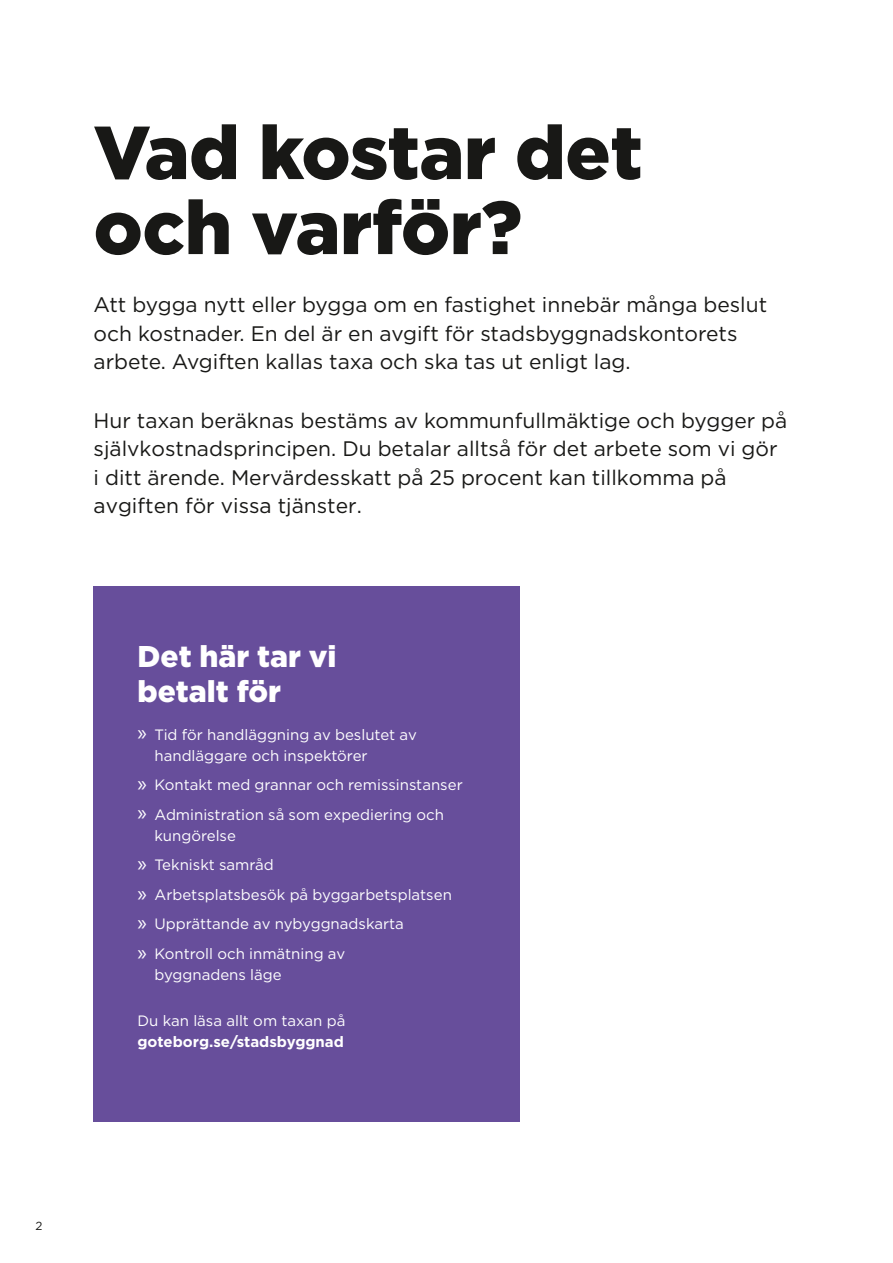
<style>
.page{position:relative;width:893px;height:1263px;background:#fff}
.page>*{position:absolute;margin:0;border:0;box-sizing:border-box;transform-origin:0 0}
.Rubrik_1{font:900 75px/75px "Gotham";letter-spacing:-.005em;color:#181816}
.Underrubrik_spaltrub{font:900 30px/34.5px "Gotham";color:#fff}
.Ingress{font:21px/28.5px "Gotham";color:#181816}
.t1{font:15px/21px "Gotham";color:#fff}
.Brödtext_Bold_marker{font:700 15px/21px "Gotham";color:#fff}
.t2{font:11.7px "Gotham";color:#181816}
.s1{font-family:"Myriad Pro";font-size:22.5px}
.s2{font-weight:400}
</style>
<div class="page">
<div style="left:94px;top:586px;width:426px;height:535px;background:#674e9b"></div>
<h1 class="Rubrik_1" style="left:94px;top:114px;width:551px">Vad kostar det och varför?</h1>
<p class="Ingress" style="left:94px;top:290px;width:675px">Att bygga nytt eller bygga om en fastighet innebär många beslut och kostnader. En del är en avgift för stadsbyggnadskontorets arbete. Avgiften kallas taxa och ska tas ut enligt lag.</p>
<p class="Ingress" style="left:94px;top:405px;width:695px">Hur taxan beräknas bestäms av kommunfullmäktige och bygger på självkostnadsprincipen. Du betalar alltså för det arbete som vi gör i ditt ärende. Mervärdesskatt på 25 procent kan tillkomma på avgiften för vissa tjänster.</p>
<h3 class="Underrubrik_spaltrub" style="left:138px;top:639px;width:201px">Det här tar vi betalt för</h3>
<p class="t1" style="left:155px;top:723px;width:264px;text-indent:-17px"><span class="s1">»</span> Tid för handläggning av beslutet av handläggare och inspektörer</p>
<p class="t1" style="left:138px;top:774px;width:327px"><span class="s1">»</span> Kontakt med grannar och remissinstanser</p>
<p class="t1" style="left:155px;top:804px;width:291px;text-indent:-17px"><span class="s1">»</span> Administration så som expediering och kungörelse</p>
<p class="t1" style="left:138px;top:854px;width:138px"><span class="s1">»</span> Tekniskt samråd</p>
<p class="t1" style="left:138px;top:884px;width:316px"><span class="s1">»</span> Arbetsplatsbesök på byggarbetsplatsen</p>
<p class="t1" style="left:138px;top:913px;width:268px"><span class="s1">»</span> Upprättande av nybyggnadskarta</p>
<p class="t1" style="left:155px;top:943px;width:192px;text-indent:-17px"><span class="s1">»</span> Kontroll och inmätning av byggnadens läge</p>
<p class="Brödtext_Bold_marker" style="left:137px;top:1010px;width:209px"><span class="s2">Du kan läsa allt om taxan på </span>goteborg.se/stadsbyggnad</p>
<p class="t2" style="left:36px;top:1218px;width:9px">2</p>
</div>
